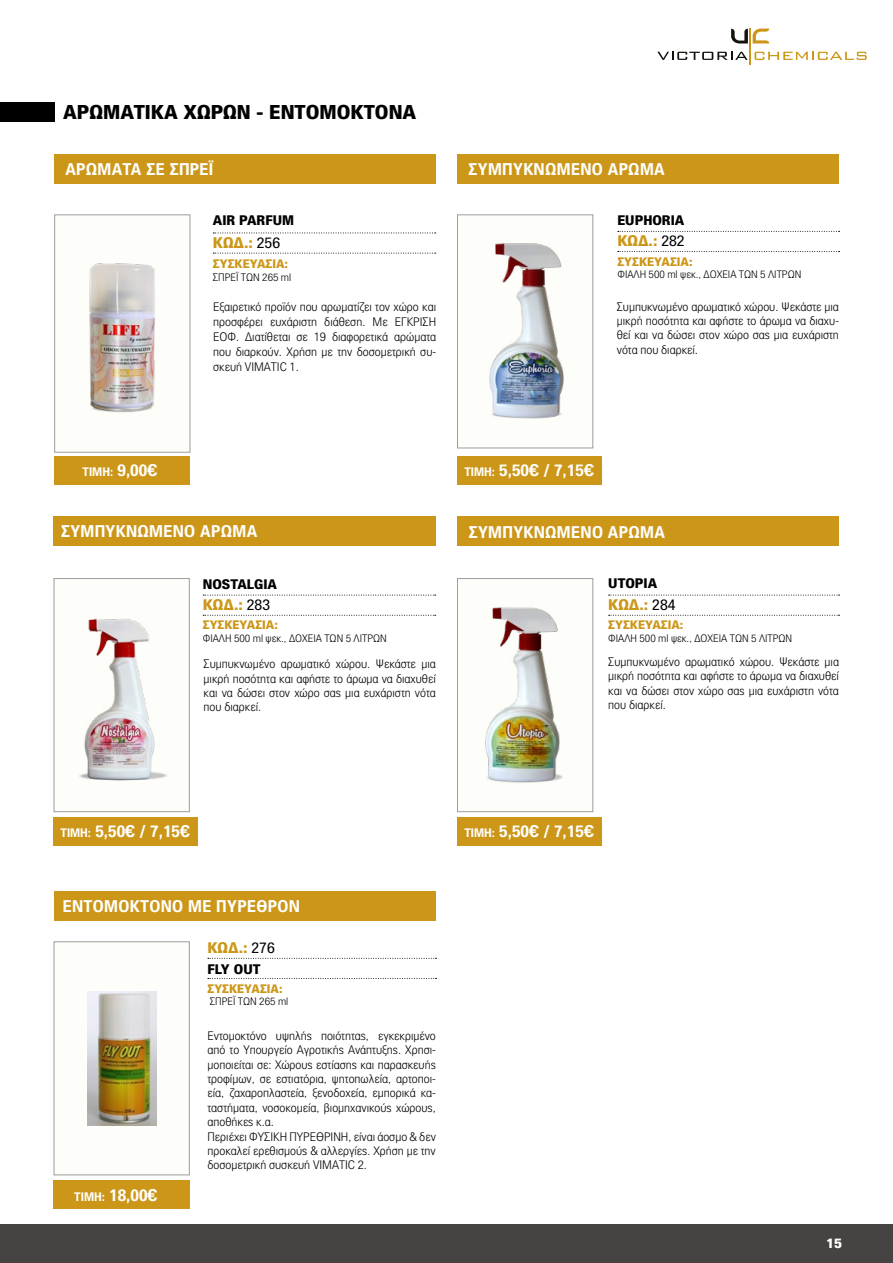
<style>
.page{position:relative;width:893px;height:1263px;background:#fff}
.page>*{position:absolute;margin:0;border:0;box-sizing:border-box;transform-origin:0 0}
.t1{font:900 19.5px "PF Paperback";color:#000}
.t2{font:700 16.5px "PF Paperback";letter-spacing:.02em;color:#fff}
.t3{font:900 15px "PF Paperback";color:#cc9718}
.t4{font:900 13.5px "PF Paperback";color:#000}
.t5{font:900 13.5px "PF Paperback";color:#fff}
.t6{font:300 12px/14.4px "PF Paperback";color:#000;text-align:justify}
.t7{font:900 12px "PF Paperback";color:#cc9718}
.t8{font:700 12px "PF Paperback";color:#fff}
.t9{font:300 10.5px "PF Paperback";color:#000}
.s1{font-weight:400;color:#000}
.s2{font-size:16.5px}
.s3{font-size:12px}
</style>
<div class="page">
<svg style="left:657px;top:52px;width:91px;height:8px"></svg>
<svg style="left:754px;top:52px;width:113px;height:8px"></svg>
<svg style="left:731px;top:29px;width:38px;height:15px"></svg>
<hr style="left:749px;top:28px;width:2px;height:37px;background:#cc9718">
<div style="left:0;top:1225px;width:893px;height:38px;background:#484343"></div>
<div style="left:0;top:102px;width:54px;height:19px;background:#000"></div>
<div style="left:54px;top:578px;width:136px;height:234px;background:#fdfdfa;border:1px solid #9d9d9c"></div>
<div style="left:54px;top:941px;width:136px;height:234px;background:#fdfdfa;border:1px solid #9d9d9c"></div>
<div style="left:457px;top:578px;width:136px;height:234px;background:#fdfdfa;border:1px solid #9d9d9c"></div>
<div style="left:457px;top:214px;width:136px;height:234px;background:#fdfdfa;border:1px solid #9d9d9c"></div>
<div style="left:54px;top:516px;width:382px;height:30px;background:#cc9718"></div>
<svg style="left:203px;top:615px;width:233px;height:1px"></svg>
<svg style="left:203px;top:595px;width:233px;height:1px"></svg>
<div style="left:457px;top:516px;width:382px;height:30px;background:#cc9718"></div>
<svg style="left:609px;top:615px;width:231px;height:1px"></svg>
<svg style="left:609px;top:595px;width:231px;height:1px"></svg>
<div style="left:54px;top:891px;width:382px;height:29px;background:#cc9718"></div>
<svg style="left:208px;top:978px;width:228px;height:1px"></svg>
<svg style="left:208px;top:958px;width:228px;height:1px"></svg>
<div style="left:54px;top:214px;width:136px;height:239px;background:#fdfdfa;border:1px solid #9d9d9c"></div>
<div style="left:54px;top:154px;width:382px;height:30px;background:#cc9718"></div>
<div style="left:457px;top:154px;width:382px;height:30px;background:#cc9718"></div>
<svg style="left:213px;top:253px;width:223px;height:1px"></svg>
<svg style="left:213px;top:233px;width:223px;height:1px"></svg>
<svg style="left:618px;top:251px;width:222px;height:1px"></svg>
<svg style="left:618px;top:231px;width:222px;height:1px"></svg>
<img style="left:89px;top:263px;width:66px;height:149px">
<img style="left:489px;top:243px;width:75px;height:176px">
<img style="left:79px;top:618px;width:88px;height:163px">
<img style="left:485px;top:607px;width:78px;height:176px">
<img style="left:87px;top:991px;width:69px;height:134px">
<div style="left:55px;top:456px;width:135px;height:29px;background:#cc9718"></div>
<div style="left:457px;top:456px;width:145px;height:29px;background:#cc9718"></div>
<div style="left:457px;top:817px;width:145px;height:29px;background:#cc9718"></div>
<div style="left:54px;top:817px;width:144px;height:29px;background:#cc9718"></div>
<div style="left:54px;top:1181px;width:136px;height:28px;background:#cc9718"></div>
<h1 class="t1" style="left:63px;top:100px;width:355px">ΑΡΩΜΑΤΙΚΑ ΧΩΡΩΝ - ΕΝΤΟΜΟΚΤΟΝΑ</h1>
<h2 class="t2" style="left:65px;top:158px;width:149px">ΑΡΩΜΑΤΑ ΣΕ ΣΠΡΕΪ</h2>
<h2 class="t2" style="left:469px;top:159px;width:198px">ΣΥΜΠΥΚΝΩΜΕΝΟ ΑΡΩΜΑ</h2>
<p class="t4" style="left:213px;top:212px;width:83px">AIR PARFUM</p>
<p class="t4" style="left:617px;top:212px;width:68px">EUPHORIA</p>
<p class="t3" style="left:213px;top:233px;width:69px">ΚΩΔ.: <span class="s1">256</span></p>
<p class="t3" style="left:617px;top:232px;width:69px">ΚΩΔ.: <span class="s1">282</span></p>
<p class="t7" style="left:213px;top:257px;width:77px">ΣΥΣΚΕΥΑΣΙΑ:</p>
<p class="t9" style="left:213px;top:271px;width:80px">ΣΠΡΕΪ ΤΩΝ 265 ml</p>
<p class="t7" style="left:617px;top:254px;width:77px">ΣΥΣΚΕΥΑΣΙΑ:</p>
<p class="t9" style="left:617px;top:268px;width:185px">ΦΙΑΛΗ 500 ml ψεκ., ΔΟΧΕΙΑ ΤΩΝ 5 ΛΙΤΡΩΝ</p>
<p class="t6" style="left:213px;top:299px;width:224px;line-height:15px">Εξαιρετικό προϊόν που αρωματίζει τον χώρο και προσφέρει ευχάριστη διάθεση. Με ΕΓΚΡΙΣΗ ΕΟΦ. Διατίθεται σε 19 διαφορετικά αρώματα που διαρκούν. Χρήση με την δοσοµετρική συ&shy;σκευή VIMATIC 1.</p>
<p class="t6" style="left:617px;top:299px;width:224px">Συμπυκνωμένο αρωματικό χώρου. Ψεκάστε μια μικρή ποσότητα και αφήστε το άρωμα να διαχυ&shy;θεί και να δώσει στον χώρο σας μια ευχάριστη νότα που διαρκεί.</p>
<p class="t8" style="left:83px;top:464px;width:76px">ΤΙΜΗ: <span class="s2">9,00€</span></p>
<h2 class="t2" style="left:464px;top:460px;width:131px"><span class="s3">ΤΙΜΗ:</span> 5,50€ / 7,15€</h2>
<h2 class="t2" style="left:61px;top:521px;width:198px">ΣΥΜΠΥΚΝΩΜΕΝΟ ΑΡΩΜΑ</h2>
<h2 class="t2" style="left:469px;top:521px;width:198px">ΣΥΜΠΥΚΝΩΜΕΝΟ ΑΡΩΜΑ</h2>
<p class="t4" style="left:203px;top:576px;width:76px">NOSTALGIA</p>
<p class="t4" style="left:608px;top:575px;width:50px">UTOPIA</p>
<p class="t3" style="left:203px;top:596px;width:69px">ΚΩΔ.: <span class="s1">283</span></p>
<p class="t3" style="left:608px;top:596px;width:69px">ΚΩΔ.: <span class="s1">284</span></p>
<p class="t7" style="left:203px;top:618px;width:77px">ΣΥΣΚΕΥΑΣΙΑ:</p>
<p class="t9" style="left:203px;top:632px;width:185px">ΦΙΑΛΗ 500 ml ψεκ., ΔΟΧΕΙΑ ΤΩΝ 5 ΛΙΤΡΩΝ</p>
<p class="t7" style="left:608px;top:618px;width:77px">ΣΥΣΚΕΥΑΣΙΑ:</p>
<p class="t9" style="left:608px;top:632px;width:185px">ΦΙΑΛΗ 500 ml ψεκ., ΔΟΧΕΙΑ ΤΩΝ 5 ΛΙΤΡΩΝ</p>
<p class="t6" style="left:204px;top:656px;width:234px">Συμπυκνωμένο αρωματικό χώρου. Ψεκάστε μια μικρή ποσότητα και αφήστε το άρωμα να διαχυθεί και να δώσει στον χώρο σας μια ευχάριστη νότα που διαρκεί.</p>
<p class="t6" style="left:608px;top:654px;width:232px">Συμπυκνωμένο αρωματικό χώρου. Ψεκάστε μια μικρή ποσότητα και αφήστε το άρωμα να διαχυθεί και να δώσει στον χώρο σας μια ευχάριστη νότα που διαρκεί.</p>
<h2 class="t2" style="left:60px;top:821px;width:131px"><span class="s3">ΤΙΜΗ:</span> 5,50€ / 7,15€</h2>
<h2 class="t2" style="left:464px;top:821px;width:131px"><span class="s3">ΤΙΜΗ:</span> 5,50€ / 7,15€</h2>
<h2 class="t2" style="left:63px;top:896px;width:239px">ΕΝΤΟΜΟΚΤΟΝΟ ΜΕ ΠΥΡΕΘΡΟΝ</h2>
<p class="t3" style="left:207px;top:939px;width:69px">ΚΩΔ.: <span class="s1">276</span></p>
<p class="t4" style="left:207px;top:960px;width:54px">FLY OUT</p>
<p class="t7" style="left:207px;top:981px;width:77px">ΣΥΣΚΕΥΑΣΙΑ:</p>
<p class="t9" style="left:210px;top:995px;width:80px">ΣΠΡΕΪ ΤΩΝ 265 ml</p>
<h2 class="t2" style="left:74px;top:1184px;width:85px"><span class="s3">ΤΙΜΗ:</span> 18,00€</h2>
<p class="t6" style="left:207px;top:1028px;width:230px;text-align:left">Εντομοκτόνο υψηλής ποιότητας, εγκεκριμένο από το Υπουργείο Αγροτικής Ανάπτυξης. Χρησι&shy;μοποιείται σε: Χώρους εστίασης και παρασκευής τροφίμων, σε εστιατόρια, ψητοπωλεία, αρτοποι&shy;εία, ζαχαροπλαστεία, ξενοδοχεία, εμπορικά κα&shy;ταστήματα, νοσοκομεία, βιομηχανικούς χώρους, αποθήκες κ.α.<br>Περιέχει ΦΥΣΙΚΗ ΠΥΡΕΘΡΙΝΗ, είναι άοσμο &amp; δεν προκαλεί ερεθισμούς &amp; αλλεργίες. Χρήση με την δοσοµετρική συσκευή VIMATIC 2.</p>
<p class="t5" style="left:826px;top:1235px;width:18px">15</p>
</div>
